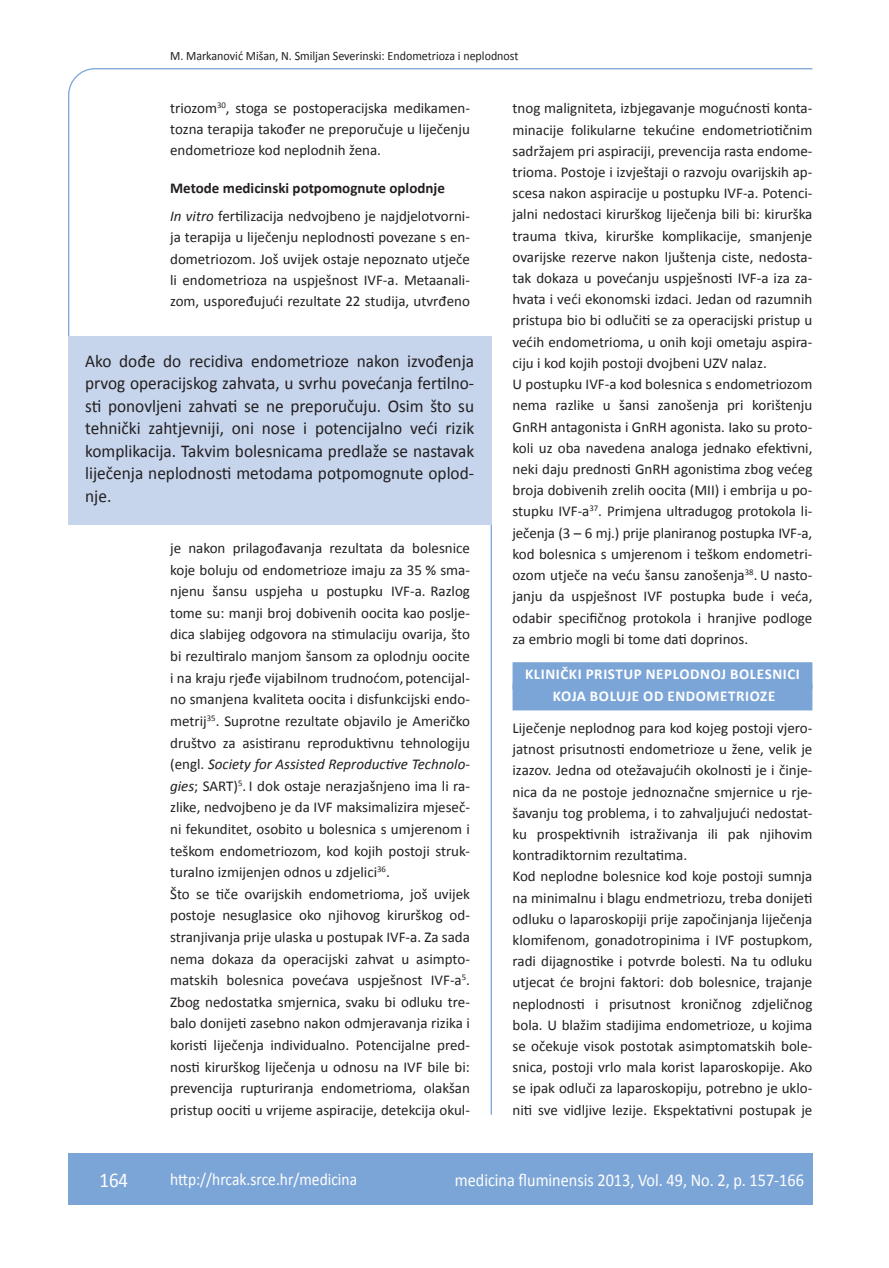
<style>
.page{position:relative;width:889px;height:1268px;background:#fff}
.page>*{position:absolute;margin:0;border:0;box-sizing:border-box;transform-origin:0 0}
.t1{font:21px "Calibri";color:#fff;scale:.9 1}
.t2{font:18px/22.5px "Calibri";color:#231f20;text-align:justify;scale:.96 1}
.t3{font:18px "Calibri";color:#fff;scale:.9 1}
.t4{font:17.25px "Calibri";color:#fff;scale:.9 1}
.t5{font:15px/21.1px "Calibri";color:#231f20}
.t6{font:700 15px/21.1px "Calibri";letter-spacing:.04em;color:#fff;text-align:center}
.t7{font:12.75px "Calibri";color:#231f20;scale:.94 1}
.s1{font-weight:700}
.s2{font-style:italic}
</style>
<div class="page">
<svg style="left:68px;top:68px;width:745px;height:275px"></svg>
<hr style="left:490px;top:524px;width:2px;height:590px;background:#7ca5d7">
<div style="left:68px;top:1152px;width:744px;height:51px;background:#7ca5d7"></div>
<div style="left:512px;top:662px;width:300px;height:27px;background:#7ca5d7"></div>
<div style="left:512px;top:683px;width:300px;height:27px;background:#7ca5d7"></div>
<div style="left:68px;top:336px;width:423px;height:188px;background:#c6d5ec"></div>
<p class="t7" style="left:170px;top:47px;width:372px">M. Markanović Mišan, N. Smiljan Severinski: Endometrioza i neplodnost</p>
<p class="t5" style="left:170px;top:97px;width:301px;text-align:justify">triozom<sup>30</sup>, stoga se postoperacijska medikamen&shy;tozna terapija također ne preporučuje u liječenju endometrioze kod neplodnih žena.</p>
<p class="t5" style="left:170px;top:174px;width:301px;line-height:28px"><span class="s1">Metode medicinski potpomognute oplodnje<br></span><span class="s2">In vitro</span> fertilizacija nedvojbeno je najdjelotvorni-</p>
<p class="t5" style="left:170px;top:226px;width:301px;text-align:justify">ja terapija u liječenju neplodnosti povezane s en&shy;dometriozom. Još uvijek ostaje nepoznato utječe li endometrioza na uspješnost IVF-a. Metaanali&shy;zom, uspoređujući rezultate 22 studija, utvrđeno</p>
<p class="t2" style="left:85px;top:348px;width:407px">Ako dođe do recidiva endometrioze nakon izvođenja prvog operacijskog zahvata, u svrhu povećanja fertilno&shy;sti ponovljeni zahvati se ne preporučuju. Osim što su tehnički zahtjevniji, oni nose i potencijalno veći rizik komplikacija. Takvim bolesnicama predlaže se nastavak liječenja neplodnosti metodama potpomognute oplod&shy;nje.</p>
<p class="t5" style="left:170px;top:536px;width:301px;line-height:21.6px">je nakon prilagođavanja rezultata da bolesnice koje boluju od endometrioze imaju za 35 % sma&shy;njenu šansu uspjeha u postupku IVF-a. Razlog tome su: manji broj dobivenih oocita kao poslje&shy;dica slabijeg odgovora na stimulaciju ovarija, što bi rezultiralo manjom šansom za oplodnju oocite i na kraju rjeđe vijabilnom trudnoćom, potencijal&shy;no smanjena kvaliteta oocita i disfunkcijski endo&shy;metrij<sup>35</sup>. Suprotne rezultate objavilo je Američko društvo za asistiranu reproduktivnu tehnologiju (engl. <span class="s2">Society for Assisted Reproductive Technolo&shy;gies</span>; SART)<sup>5</sup>. I dok ostaje nerazjašnjeno ima li ra&shy;zlike, nedvojbeno je da IVF maksimalizira mjeseč&shy;ni fekunditet, osobito u bolesnica s umjerenom i teškom endometriozom, kod kojih postoji struk&shy;turalno izmijenjen odnos u zdjelici<sup>36</sup>.<br>Što se tiče ovarijskih endometrioma, još uvijek postoje nesuglasice oko njihovog kirurškog od&shy;stranjivanja prije ulaska u postupak IVF-a. Za sada nema dokaza da operacijski zahvat u asimpto&shy;matskih bolesnica povećava uspješnost IVF-a<sup>5</sup>.<br>Zbog nedostatka smjernica, svaku bi odluku tre&shy;balo donijeti zasebno nakon odmjeravanja rizika i koristi liječenja individualno. Potencijalne pred&shy;nosti kirurškog liječenja u odnosu na IVF bile bi: prevencija rupturiranja endometrioma, olakšan pristup oociti u vrijeme aspiracije, detekcija okul-</p>
<p class="t5" style="left:512px;top:97px;width:301px">tnog maligniteta, izbjegavanje mogućnosti konta&shy;minacije folikularne tekućine endometriotičnim sadržajem pri aspiraciji, prevencija rasta endome&shy;trioma. Postoje i izvještaji o razvoju ovarijskih ap&shy;scesa nakon aspiracije u postupku IVF-a. Potenci&shy;jalni nedostaci kirurškog liječenja bili bi: kirurška trauma tkiva, kirurške komplikacije, smanjenje ovarijske rezerve nakon ljuštenja ciste, nedosta&shy;tak dokaza u povećanju uspješnosti IVF-a iza za&shy;hvata i veći ekonomski izdaci. Jedan od razumnih pristupa bio bi odlučiti se za operacijski pristup u većih endometrioma, u onih koji ometaju aspira&shy;ciju i kod kojih postoji dvojbeni UZV nalaz.<br>U postupku IVF-a kod bolesnica s endometriozom nema razlike u šansi zanošenja pri korištenju GnRH antagonista i GnRH agonista. Iako su proto&shy;koli uz oba navedena analoga jednako efektivni, neki daju prednosti GnRH agonistima zbog većeg broja dobivenih zrelih oocita (MII) i embrija u po&shy;stupku IVF-a<sup>37</sup>. Primjena ultradugog protokola li&shy;ječenja (3 – 6 mj.) prije planiranog postupka IVF-a, kod bolesnica s umjerenom i teškom endometri&shy;ozom utječe na veću šansu zanošenja<sup>38</sup>. U nasto&shy;janju da uspješnost IVF postupka bude i veća, odabir specifičnog protokola i hranjive podloge za embrio mogli bi tome dati doprinos.</p>
<p class="t6" style="left:525px;top:663px;width:276px">KLINIČKI PRISTUP NEPLODNOJ BOLESNICI<br>KOJA BOLUJE OD ENDOMETRIOZE</p>
<p class="t5" style="left:512px;top:716px;width:301px">Liječenje neplodnog para kod kojeg postoji vjero&shy;jatnost prisutnosti endometrioze u žene, velik je izazov. Jedna od otežavajućih okolnosti je i činje&shy;nica da ne postoje jednoznačne smjernice u rje&shy;šavanju tog problema, i to zahvaljujući nedostat&shy;ku prospektivnih istraživanja ili pak njihovim kontradiktornim rezultatima.<br>Kod neplodne bolesnice kod koje postoji sumnja na minimalnu i blagu endmetriozu, treba donijeti odluku o laparoskopiji prije započinjanja liječenja klomifenom, gonadotropinima i IVF postupkom, radi dijagnostike i potvrde bolesti. Na tu odluku utjecat će brojni faktori: dob bolesnice, trajanje neplodnosti i prisutnost kroničnog zdjeličnog bola. U blažim stadijima endometrioze, u kojima se očekuje visok postotak asimptomatskih bole&shy;snica, postoji vrlo mala korist laparoskopije. Ako se ipak odluči za laparoskopiju, potrebno je uklo&shy;niti sve vidljive lezije. Ekspektativni postupak je</p>
<h1 class="t1" style="left:99px;top:1166px;width:33px">164</h1>
<p class="t4" style="left:170px;top:1167px;width:209px">http://hrcak.srce.hr/medicina</p>
<p class="t3" style="left:455px;top:1168px;width:389px">medicina fluminensis 2013, Vol. 49, No. 2, p. 157-166</p>
</div>
